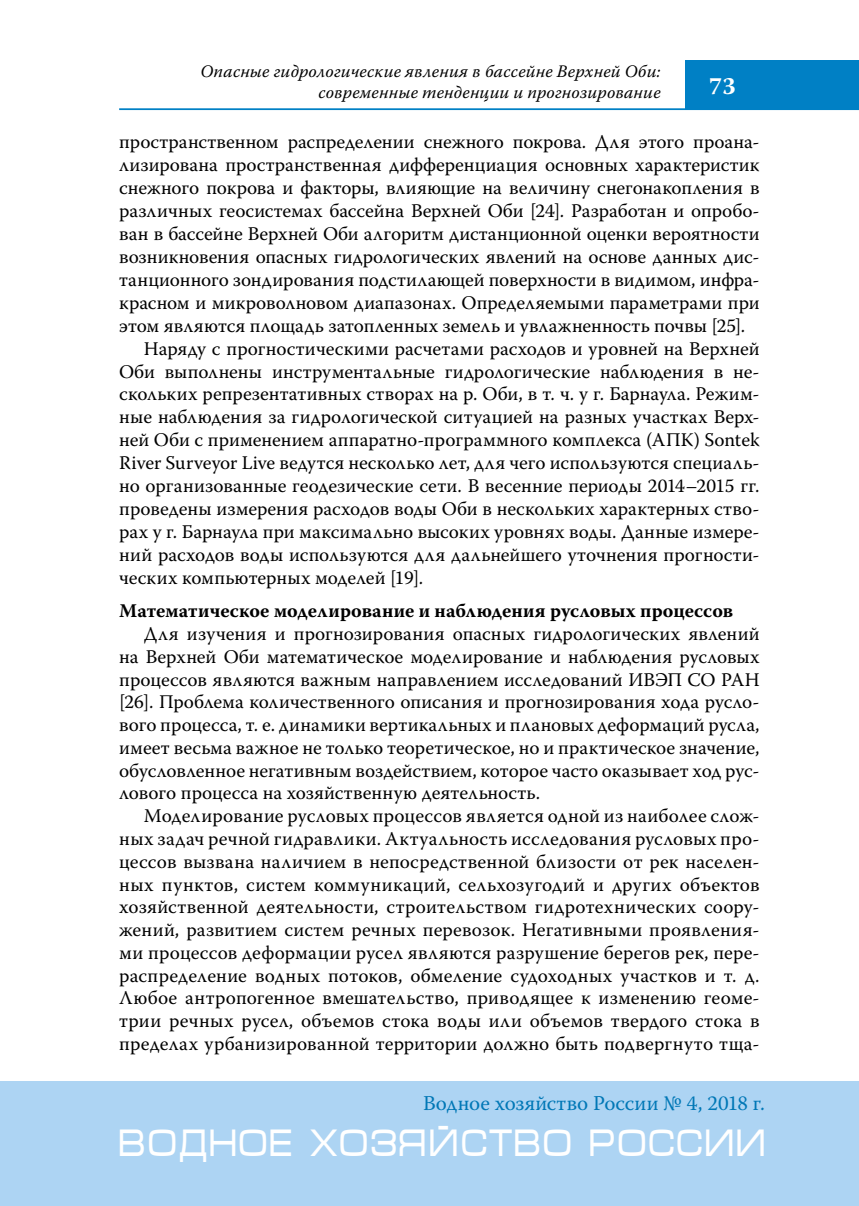
<style>
.page{position:relative;width:859px;height:1206px;background:#fff}
.page>*{position:absolute;margin:0;border:0;box-sizing:border-box;transform-origin:0 0}
.t1{font:38.5px "Micra";color:#fff;scale:.81 1}
.t2{font:700 24.5px "Warnock Pro";color:#fff}
.t3{font:21px "Warnock Pro";color:#0077b6}
.t4{font:19.25px/22.8px "Warnock Pro";color:#000;text-align:justify}
.t5{font:700 19.25px "Warnock Pro";color:#000}
.t6{font:italic 17.5px/21px "Warnock Pro";letter-spacing:.01em;color:#000;text-align:right}
</style>
<div class="page">
<hr style="left:119px;top:108px;width:739px;height:2px;background:#0080c5">
<div style="left:685px;top:60px;width:173px;height:50px;background:#0080c5"></div>
<div style="left:0;top:1081px;width:858px;height:124px;background:#add4f3"></div>
<p class="t6" style="left:200px;top:60px;width:461px">Опасные гидрологические явления в бассейне верхней оби: современные тенденции и прогнозирование</p>
<p class="t2" style="left:708px;top:71px;width:28px">73</p>
<p class="t4" style="left:119px;top:130px;width:641px">пространственном распределении снежного покрова. Для этого проана-</p>
<p class="t4" style="left:119px;top:153px;width:641px">лизирована пространственная дифференциация основных характеристик</p>
<p class="t4" style="left:119px;top:176px;width:641px">снежного покрова и факторы, влияющие на величину снегонакопления в</p>
<p class="t4" style="left:119px;top:199px;width:641px">различных геосистемах бассейна Верхней Оби [24]. Разработан и опробо-</p>
<p class="t4" style="left:119px;top:222px;width:641px">ван в бассейне Верхней Оби алгоритм дистанционной оценки вероятности</p>
<p class="t4" style="left:119px;top:245px;width:641px">возникновения опасных гидрологических явлений на основе данных дис-</p>
<p class="t4" style="left:119px;top:268px;width:641px">танционного зондирования подстилающей поверхности в видимом, инфра-</p>
<p class="t4" style="left:119px;top:291px;width:641px">красном и микроволновом диапазонах. Определяемыми параметрами при</p>
<p class="t4" style="left:119px;top:313px;width:627px">этом являются площадь затопленных земель и увлажненность почвы [25].</p>
<p class="t4" style="left:144px;top:336px;width:617px">Наряду с прогностическими расчетами расходов и уровней на Верхней</p>
<p class="t4" style="left:119px;top:359px;width:641px">Оби выполнены инструментальные гидрологические наблюдения в не-</p>
<p class="t4" style="left:119px;top:382px;width:641px">скольких репрезентативных створах на р. Оби, в т. ч. у г. Барнаула. Режим-</p>
<p class="t4" style="left:119px;top:405px;width:641px">ные наблюдения за гидрологической ситуацией на разных участках Верх-</p>
<p class="t4" style="left:119px;top:428px;width:641px">ней Оби с применением аппаратно-программного комплекса (АПК) Sontek</p>
<p class="t4" style="left:119px;top:451px;width:641px">River Surveyor Live ведутся несколько лет, для чего используются специаль-</p>
<p class="t4" style="left:119px;top:474px;width:641px">но организованные геодезические сети. В весенние периоды 2014–2015 гг.</p>
<p class="t4" style="left:119px;top:497px;width:641px">проведены измерения расходов воды Оби в нескольких характерных ство-</p>
<p class="t4" style="left:119px;top:520px;width:641px">рах у г. Барнаула при максимально высоких уровнях воды. Данные измере-</p>
<p class="t4" style="left:119px;top:543px;width:641px">ний расходов воды используются для дальнейшего уточнения прогности-</p>
<p class="t4" style="left:119px;top:566px;width:305px">ческих компьютерных моделей [19].</p>
<p class="t5" style="left:119px;top:599px;width:615px">Математическое моделирование и наблюдения русловых процессов</p>
<p class="t4" style="left:119px;top:622px;width:641px;text-indent:25px">Для изучения и прогнозирования опасных гидрологических явлений на Верхней Оби математическое моделирование и наблюдения русловых процессов являются важным направлением исследований ИВЭП СО РАН [26]. Проблема количественного описания и прогнозирования хода русло&shy;вого процесса, т. е. динамики вертикальных и плановых деформаций русла, имеет весьма важное не только теоретическое, но и практическое значение, обусловленное негативным воздействием, которое часто оказывает ход рус&shy;лового процесса на хозяйственную деятельность.</p>
<p class="t4" style="left:119px;top:804px;width:641px;text-indent:25px">Моделирование русловых процессов является одной из наиболее слож&shy;ных задач речной гидравлики. Актуальность исследования русловых про&shy;цессов вызвана наличием в непосредственной близости от рек населен&shy;ных пунктов, систем коммуникаций, сельхозугодий и других объектов хозяйственной деятельности, строительством гидротехнических соору&shy;жений, развитием систем речных перевозок. Негативными проявления&shy;ми процессов деформации русел являются разрушение берегов рек, пере&shy;распределение водных потоков, обмеление судоходных участков и т. д.<br>Любое антропогенное вмешательство, приводящее к изменению геоме&shy;трии речных русел, объемов стока воды или объемов твердого стока в пределах урбанизированной территории должно быть подвергнуто тща-</p>
<p class="t3" style="left:423px;top:1090px;width:343px">Водное хозяйство России № 4, 2018 г.</p>
<h1 class="t1" style="left:119px;top:1122px;width:801px">ВОДНОЕ ХОЗЯЙСТВО РОССИИ</h1>
</div>
